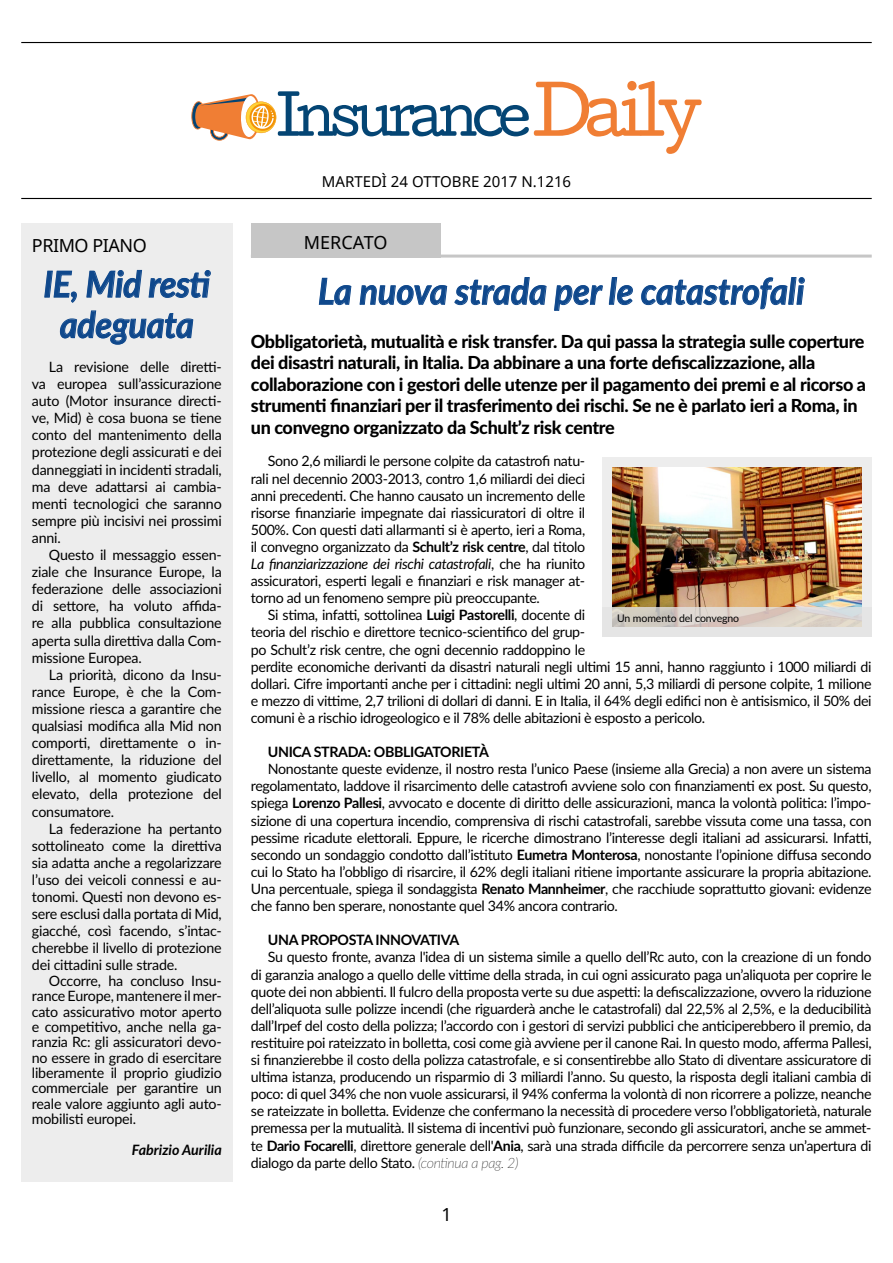
<style>
.page{position:relative;width:893px;height:1263px;background:#fff}
.page>*{position:absolute;margin:0;border:0;box-sizing:border-box;transform-origin:0 0}
.t1{font:italic 700 36px/40.5px "Lato";letter-spacing:-.01em;color:#0f488c;text-align:center;scale:.95 1}
.t2{font:800 18px/21.6px "Lato";letter-spacing:-.02em;color:#000}
.t3{font:18px "Noto Sans";letter-spacing:-.025em;color:#000}
.t4{font:18px "Noto Sans";color:#000}
.t5{font:15px "Noto Sans";color:#000}
.t6{font:14.25px/17.1px "Lato";letter-spacing:-.025em;color:#000;text-align:justify}
.t7{font:700 14.25px "Lato";letter-spacing:-.025em;color:#000}
.t8{font:italic 700 14.25px "Lato";color:#000}
.t9{font:10.5px "Lato";letter-spacing:-.01em;color:#000}
.s1{font-weight:700}
.s2{font-style:italic}
.s3{font-weight:100;font-style:italic}
</style>
<div class="page">
<hr style="left:21px;top:42px;width:851px;height:1px;background:#000">
<hr style="left:21px;top:198px;width:851px;height:1px;background:#000">
<svg style="left:191px;top:81px;width:511px;height:73px"></svg>
<div style="left:21px;top:223px;width:211px;height:959px;background:#ededed"></div>
<svg style="left:44px;top:271px;width:33px;height:32px"></svg>
<svg style="left:87px;top:270px;width:55px;height:28px"></svg>
<svg style="left:149px;top:270px;width:62px;height:28px"></svg>
<svg style="left:60px;top:311px;width:133px;height:33px"></svg>
<svg style="left:319px;top:277px;width:33px;height:28px"></svg>
<svg style="left:359px;top:285px;width:89px;height:20px"></svg>
<svg style="left:454px;top:277px;width:93px;height:28px"></svg>
<svg style="left:554px;top:285px;width:49px;height:26px"></svg>
<svg style="left:609px;top:277px;width:24px;height:28px"></svg>
<svg style="left:641px;top:277px;width:164px;height:33px"></svg>
<div style="left:602px;top:457px;width:270px;height:180px;background:#ededed"></div>
<img style="left:613px;top:468px;width:248px;height:139px">
<div style="left:251px;top:223px;width:190px;height:35px;background:#c6c6c6"></div>
<hr style="left:251px;top:255px;width:621px;height:3px;background:#c6c6c6">
<svg style="left:612px;top:607px;width:250px;height:20px;background:#d7cfc7"></svg>
<p class="t3" style="left:32px;top:234px;width:116px">PRIMO PIANO</p>
<h1 class="t1" style="left:44px;top:262px;width:177px">IE, Mid resti adeguata</h1>
<p class="t6" style="left:32px;top:358px;width:191px;text-indent:17px">La revisione delle diretti&shy;va europea sull’assicurazione auto (Motor insurance directi&shy;ve, Mid) è cosa buona se tiene conto del mantenimento della protezione degli assicurati e dei danneggiati in incidenti stradali, ma deve adattarsi ai cambia&shy;menti tecnologici che saranno sempre più incisivi nei prossimi anni.</p>
<p class="t6" style="left:32px;top:546px;width:191px;text-indent:17px">Questo il messaggio essen&shy;ziale che Insurance Europe, la federazione delle associazioni di settore, ha voluto affida&shy;re alla pubblica consultazione aperta sulla direttiva dalla Com&shy;missione Europea.</p>
<p class="t6" style="left:32px;top:665px;width:191px;text-indent:17px">La priorità, dicono da Insu&shy;rance Europe, è che la Com&shy;missione riesca a garantire che qualsiasi modifica alla Mid non comporti, direttamente o in&shy;direttamente, la riduzione del livello, al momento giudicato elevato, della protezione del consumatore.</p>
<p class="t6" style="left:32px;top:819px;width:191px;text-indent:17px">La federazione ha pertanto sottolineato come la direttiva sia adatta anche a regolarizzare l’uso dei veicoli connessi e au&shy;tonomi. Questi non devono es&shy;sere esclusi dalla portata di Mid, giacché, così facendo, s’intac&shy;cherebbe il livello di protezione dei cittadini sulle strade.</p>
<p class="t6" style="left:32px;top:972px;width:191px;line-height:15.5px;text-indent:17px">Occorre, ha concluso Insu&shy;rance Europe, mantenere il mer&shy;cato assicurativo motor aperto e competitivo, anche nella ga&shy;ranzia Rc: gli assicuratori devo&shy;no essere in grado di esercitare liberamente il proprio giudizio commerciale per garantire un reale valore aggiunto agli auto&shy;mobilisti europei.</p>
<p class="t8" style="left:132px;top:1139px;width:91px">Fabrizio Aurilia</p>
<p class="t5" style="left:322px;top:171px;width:251px">MARTEDÌ 24 OTTOBRE 2017 N.1216</p>
<p class="t4" style="left:304px;top:230px;width:85px">MERCATO</p>
<h1 class="t1" style="left:318px;top:269px;width:513px">La nuova strada per le catastrofali</h1>
<p class="t2" style="left:251px;top:329px;width:617px">Obbligatorietà, mutualità e risk transfer. Da qui passa la strategia sulle coperture dei disastri naturali, in Italia. Da abbinare a una forte defiscalizzazione, alla collaborazione con i gestori delle utenze per il pagamento dei premi e al ricorso a strumenti finanziari per il trasferimento dei rischi. Se ne è parlato ieri a Roma, in un convegno organizzato da Schult’z risk centre</p>
<p class="t6" style="left:251px;top:452px;width:336px;text-indent:17px">Sono 2,6 miliardi le persone colpite da catastrofi natu&shy;rali nel decennio 2003-2013, contro 1,6 miliardi dei dieci anni precedenti. Che hanno causato un incremento delle risorse finanziarie impegnate dai riassicuratori di oltre il 500%. Con questi dati allarmanti si è aperto, ieri a Roma, il convegno organizzato da <span class="s1">Schult’z risk centre</span>, dal titolo <span class="s2">La finanziarizzazione dei rischi catastrofali</span>, che ha riunito assicuratori, esperti legali e finanziari e risk manager at&shy;torno ad un fenomeno sempre più preoccupante.</p>
<p class="t6" style="left:251px;top:606px;width:622px;text-align:left;text-indent:17px">Si stima, infatti, sottolinea <span class="s1">Luigi Pastorelli</span>, docente di<br>teoria del rischio e direttore tecnico-scientifico del grup-<br>po Schult’z risk centre, che ogni decennio raddoppino le<br>perdite economiche derivanti da disastri naturali negli ultimi 15 anni, hanno raggiunto i 1000 miliardi di dollari. Cifre importanti anche per i cittadini: negli ultimi 20 anni, 5,3 miliardi di persone colpite, 1 milione e mezzo di vittime, 2,7 trilioni di dollari di danni. E in Italia, il 64% degli edifici non è antisismico, il 50% dei comuni è a rischio idrogeologico e il 78% delle abitazioni è esposto a pericolo.</p>
<p class="t7" style="left:268px;top:741px;width:223px">UNICA STRADA: OBBLIGATORIETÀ</p>
<p class="t6" style="left:251px;top:760px;width:622px;text-indent:17px">Nonostante queste evidenze, il nostro resta l’unico Paese (insieme alla Grecia) a non avere un sistema regolamentato, laddove il risarcimento delle catastrofi avviene solo con finanziamenti ex post. Su questo, spiega <span class="s1">Lorenzo Pallesi</span>, avvocato e docente di diritto delle assicurazioni, manca la volontà politica: l’impo&shy;sizione di una copertura incendio, comprensiva di rischi catastrofali, sarebbe vissuta come una tassa, con pessime ricadute elettorali. Eppure, le ricerche dimostrano l’interesse degli italiani ad assicurarsi. Infatti, secondo un sondaggio condotto dall’istituto <span class="s1">Eumetra Monterosa</span>, nonostante l’opinione diffusa secondo cui lo Stato ha l’obbligo di risarcire, il 62% degli italiani ritiene importante assicurare la propria abitazione.<br>Una percentuale, spiega il sondaggista <span class="s1">Renato Mannheimer</span>, che racchiude soprattutto giovani: evidenze che fanno ben sperare, nonostante quel 34% ancora contrario.</p>
<p class="t7" style="left:268px;top:929px;width:193px">UNA PROPOSTA INNOVATIVA</p>
<p class="t6" style="left:251px;top:948px;width:622px;text-indent:17px">Su questo fronte, avanza l'idea di un sistema simile a quello dell’Rc auto, con la creazione di un fondo di garanzia analogo a quello delle vittime della strada, in cui ogni assicurato paga un’aliquota per coprire le quote dei non abbienti. Il fulcro della proposta verte su due aspetti: la defiscalizzazione, ovvero la riduzione dell’aliquota sulle polizze incendi (che riguarderà anche le catastrofali) dal 22,5% al 2,5%, e la deducibilità dall’Irpef del costo della polizza; l’accordo con i gestori di servizi pubblici che anticiperebbero il premio, da restituire poi rateizzato in bolletta, cosi come già avviene per il canone Rai. In questo modo, afferma Pallesi, si finanzierebbe il costo della polizza catastrofale, e si consentirebbe allo Stato di diventare assicuratore di ultima istanza, producendo un risparmio di 3 miliardi l’anno. Su questo, la risposta degli italiani cambia di poco: di quel 34% che non vuole assicurarsi, il 94% conferma la volontà di non ricorrere a polizze, neanche se rateizzate in bolletta. Evidenze che confermano la necessità di procedere verso l’obbligatorietà, naturale premessa per la mutualità. Il sistema di incentivi può funzionare, secondo gli assicuratori, anche se ammet&shy;te <span class="s1">Dario Focarelli</span>, direttore generale dell'<span class="s1">Ania</span>, sarà una strada difficile da percorrere senza un’apertura di dialogo da parte dello Stato. <span class="s3">(continua a pag. 2)</span></p>
<p class="t9" style="left:617px;top:610px;width:124px">Un momento del convegno</p>
<p class="t3" style="left:441px;top:1202px;width:12px">1</p>
</div>
